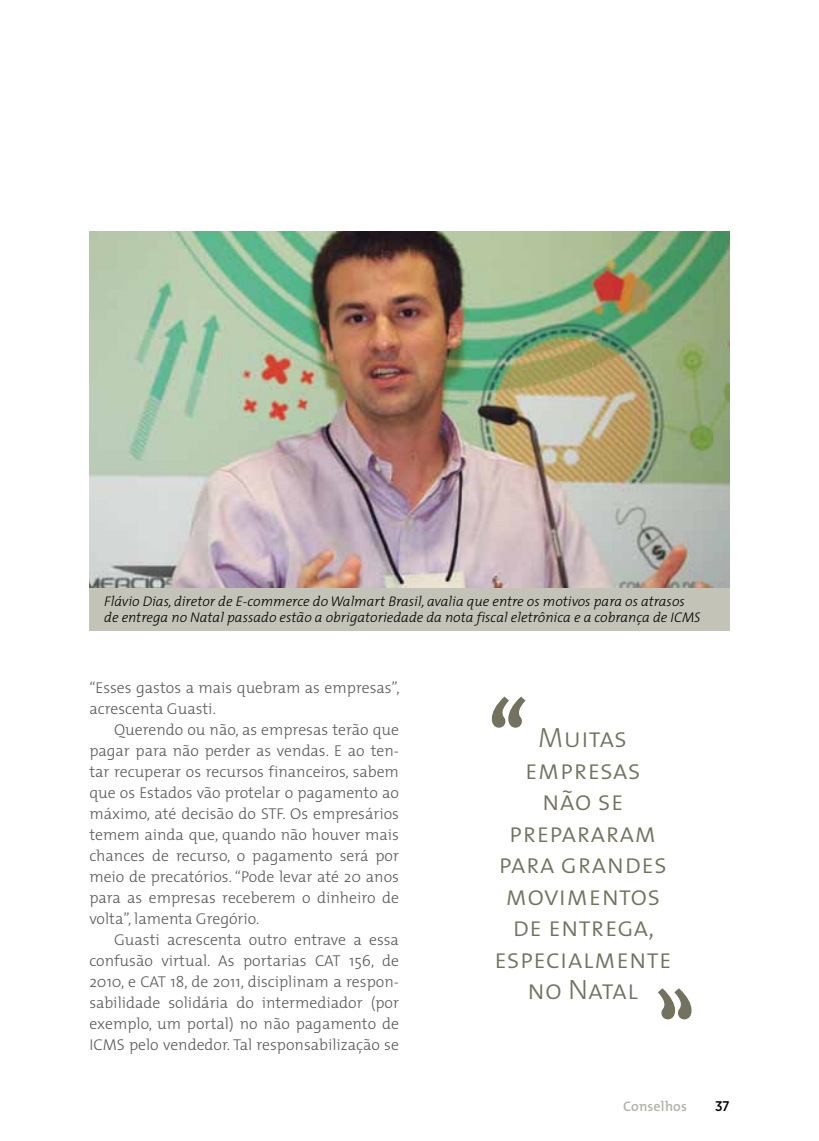
<style>
.page{position:relative;width:819px;height:1141px;background:#fff}
.page>*{position:absolute;margin:0;border:0;box-sizing:border-box;transform-origin:0 0}
.t1{font:116.02px "The Mix Caps";color:#737260}
.t2{font:28px/31.5px "The Mix Light Caps";color:#737260;text-align:center}
.t3{font:300 15.75px/21px "The Mix";color:#58595b;text-align:justify}
.t4{font:italic 300 14px/15.8px "The Mix";color:#000}
.t5{font:600 14px "The Mix";color:#b3b3a7}
.t6{font:500 14px "Gotham Narrow";color:#000}
</style>
<div class="page">
<img style="left:89px;top:231px;width:640px;height:357px">
<div style="left:89px;top:588px;width:640px;height:42px;background:#c4c3b7"></div>
<p class="t4" style="left:104px;top:593px;width:597px">Flávio Dias, diretor de E-commerce do Walmart Brasil, avalia que entre os motivos para os atrasos de entrega no Natal passado estão a obrigatoriedade da nota fiscal eletrônica e a cobrança de ICMS</p>
<p class="t3" style="left:89px;top:677px;width:312px">“Esses gastos a mais quebram as empresas”, acrescenta Guasti.</p>
<p class="t3" style="left:89px;top:719px;width:311px;text-indent:25px">Querendo ou não, as empresas terão que pagar para não perder as vendas. E ao ten&shy;tar recuperar os recursos financeiros, sabem que os Estados vão protelar o pagamento ao máximo, até decisão do STF. Os empresários temem ainda que, quando não houver mais chances de recurso, o pagamento será por meio de precatórios. “Pode levar até 20 anos para as empresas receberem o dinheiro de volta”, lamenta Gregório.</p>
<p class="t3" style="left:89px;top:929px;width:311px;text-indent:25px">Guasti acrescenta outro entrave a essa confusão virtual. As portarias CAT 156, de 2010, e CAT 18, de 2011, disciplinam a respon&shy;sabilidade solidária do intermediador (por exemplo, um portal) no não pagamento de ICMS pelo vendedor. Tal responsabilização se</p>
<h1 class="t1" style="left:485px;top:648px;width:46px">‘‘</h1>
<h2 class="t2" style="left:494px;top:721px;width:179px">Muitas empresas<br>não se prepararam para grandes movimentos de entrega, especialmente no Natal</h2>
<p class="t5" style="left:623px;top:1094px;width:65px">Conselhos</p>
<p class="t6" style="left:715px;top:1097px;width:16px">37</p>
</div>
